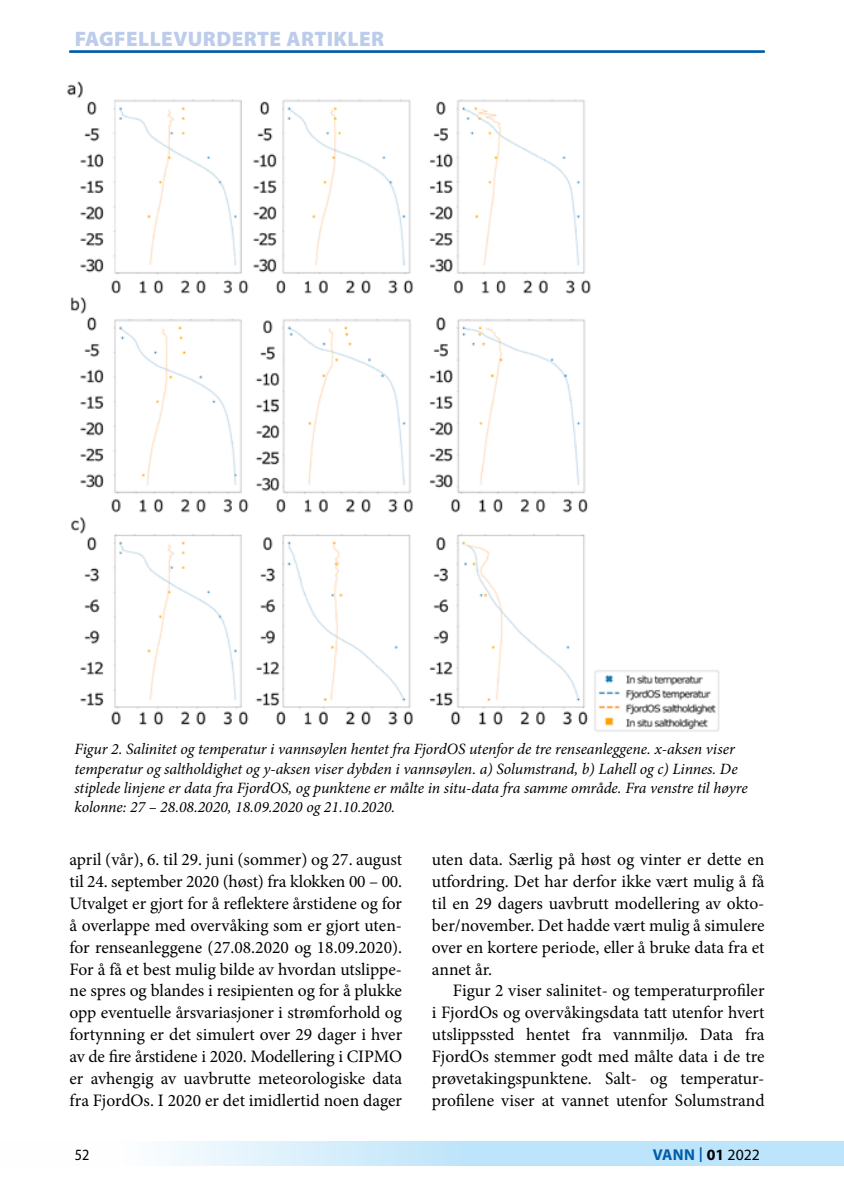
<style>
.page{position:relative;width:844px;height:1191px;background:#fff}
.page>*{position:absolute;margin:0;border:0;box-sizing:border-box;transform-origin:0 0}
.t1{font:900 21px "Myriad Pro";letter-spacing:.02em;color:#bcccea}
.t2{font:17.5px/21.9px "Minion Pro";color:#000;text-align:justify}
.t3{font:italic 15.75px/19.2px "Minion Pro";letter-spacing:-.005em;color:#000}
.t4{font:700 15.75px "Myriad Pro";letter-spacing:.01em;color:#005da9}
.t5{font:15.75px "Myriad Pro";color:#000;scale:.9 1}
.s1{font-weight:400;font-size:21.88px}
.s2{color:#000}
.s3{font-weight:400;color:#000}
</style>
<div class="page">
<svg style="left:169px;top:1141px;width:674px;height:25px;background:#c8e8fa"></svg>
<hr style="left:69px;top:51px;width:695px;height:1px;background:#005da9">
<img style="left:67px;top:81px;width:653px;height:651px">
<p class="t1" style="left:75px;top:24px;width:311px">FAGFELLEVURDERTE ARTIKLER</p>
<p class="t3" style="left:74px;top:739px;width:674px">Figur 2. Salinitet og temperatur i vannsøylen hentet fra FjordOS utenfor de tre renseanleggene. x-aksen viser temperatur og saltholdighet og y-aksen viser dybden i vannsøylen. a) Solumstrand, b) Lahell og c) Linnes. De stiplede linjene er data fra FjordOS, og punktene er målte in situ-data fra samme område. Fra venstre til høyre kolonne: 27 – 28.08.2020, 18.09.2020 og 21.10.2020.</p>
<p class="t2" style="left:69px;top:849px;width:334px">april (vår), 6. til 29. juni (sommer) og 27. august til 24. september 2020 (høst) fra klokken 00 – 00.<br>Utvalget er gjort for å reflektere årstidene og for å overlappe med overvåking som er gjort uten&shy;for renseanleggene (27.08.2020 og 18.09.2020).<br>For å få et best mulig bilde av hvordan utslippe&shy;ne spres og blandes i resipienten og for å plukke opp eventuelle årsvariasjoner i strømforhold og fortynning er det simulert over 29 dager i hver av de fire årstidene i 2020. Modellering i CIPMO er avhengig av uavbrutte meteorologiske data fra FjordOs. I 2020 er det imidlertid noen dager</p>
<p class="t2" style="left:432px;top:849px;width:334px">uten data. Særlig på høst og vinter er dette en utfordring. Det har derfor ikke vært mulig å få til en 29 dagers uavbrutt modellering av okto&shy;ber/november. Det hadde vært mulig å simulere over en kortere periode, eller å bruke data fra et annet år.</p>
<p class="t2" style="left:432px;top:980px;width:334px;text-indent:21px">Figur 2 viser salinitet- og temperaturprofiler i FjordOs og overvåkingsdata tatt utenfor hvert utslippssted hentet fra vannmiljø. Data fra FjordOs stemmer godt med målte data i de tre prøvetakingspunktene. Salt- og temperatur&shy;profilene viser at vannet utenfor Solumstrand</p>
<p class="t5" style="left:75px;top:1145px;width:18px">52</p>
<p class="t4" style="left:652px;top:1144px;width:109px">VANN <span class="s1">I</span> <span class="s2">01</span> <span class="s3">2022</span></p>
</div>
